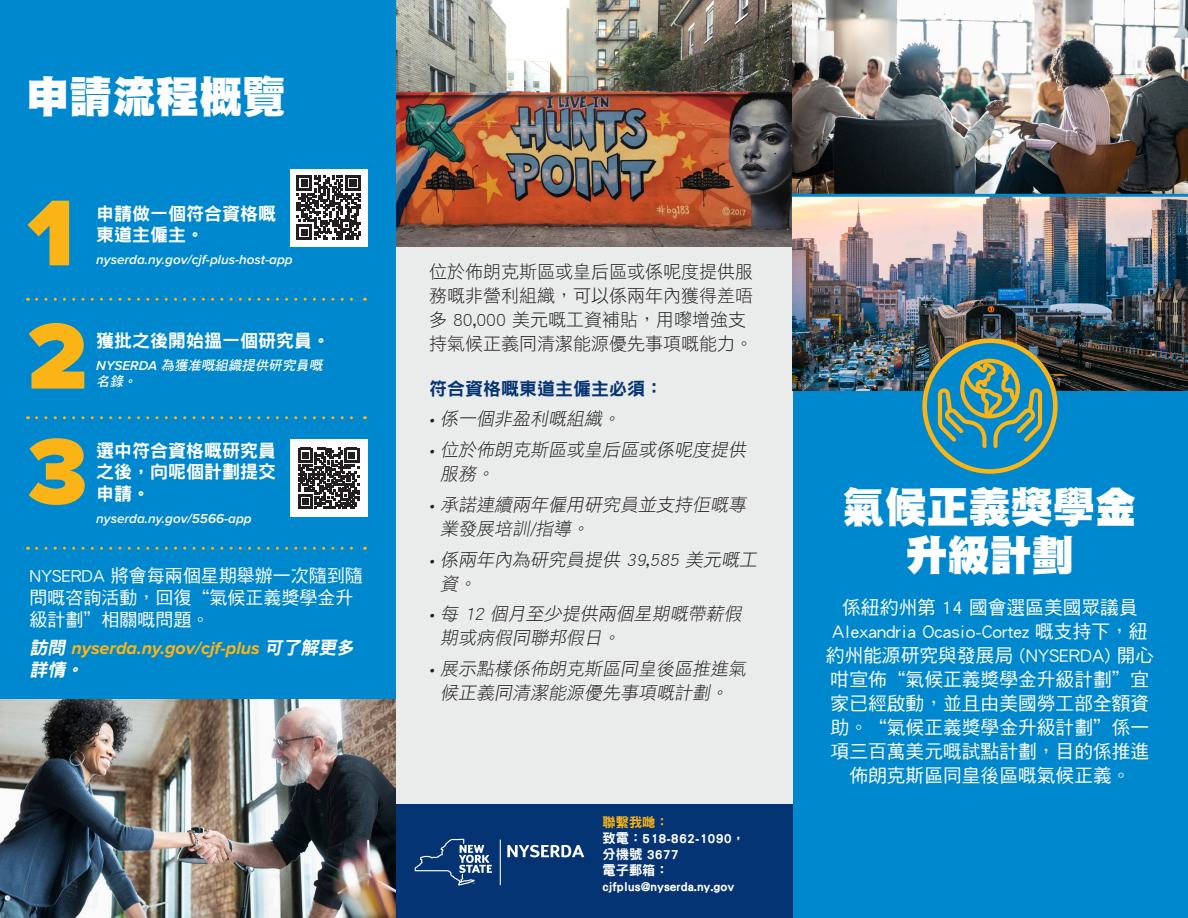
<style>
.page{position:relative;width:1188px;height:918px;background:#fff}
.page>*{position:absolute;margin:0;border:0;box-sizing:border-box;transform-origin:0 0}
.t1{font:900 96.9px "Proxima Nova";color:#fbb416}
.t2{font:43.35px "DF Hei Std W12";color:#fff}
.t3{font:42px/48px "DF Hei Std W12";color:#fff;text-align:center}
.t4{font:18.75px/24px "DF Hei Std W5";color:#fff;text-align:center}
.t5{font:italic 18px/24px "DF Hei Std W3";color:#231f20}
.t6{font:18px/24px "DF Hei Std W3";color:#231f20}
.t7{font:18px/21.6px "DF Hei Std W9";color:#fff}
.t8{font:18px/21.6px "DF Hei Std W5";color:#fff}
.t9{font:italic 700 18px/21.6px "Proxima Nova";color:#fbb416}
.t10{font:18px "DF Hei Std W9";color:#053474}
.t11{font:italic 600 13.5px "Proxima Nova";color:#fff}
.t12{font:13.5px/16.2px "DF Hei Std W9";color:#fff}
.t13{font:italic 13.5px/16.2px "DF Hei Std W7";color:#fff}
.t14{font:13.5px "DF Hei Std W9";color:#fbb416}
.s1{font-family:"Proxima Nova";font-weight:600}
.s2{font-family:"DF Hei Std W9";font-weight:400;color:#fff}
.s3{font-family:"Proxima Nova";font-weight:300}
</style>
<div class="page">
<div style="left:792px;top:0;width:396px;height:918px;background:#0088ce"></div>
<div style="left:0;top:0;width:396px;height:918px;background:#0088ce"></div>
<div style="left:396px;top:0;width:396px;height:918px;background:#eaeceb"></div>
<img style="left:396px;top:0;width:396px;height:246px">
<img style="left:792px;top:0;width:396px;height:391px">
<hr style="left:792px;top:194px;width:396px;height:3px;background:#0088ce">
<svg style="left:922px;top:338px;width:136px;height:136px"></svg>
<div style="left:396px;top:804px;width:396px;height:114px;background:#053474"></div>
<svg style="left:415px;top:839px;width:77px;height:47px"></svg>
<svg style="left:507px;top:845px;width:77px;height:12px"></svg>
<hr style="left:500px;top:840px;width:1px;height:45px;background:#fff">
<div style="left:290px;top:169px;width:77px;height:78px;background:#fff"></div>
<svg style="left:296px;top:175px;width:65px;height:65px"></svg>
<div style="left:290px;top:440px;width:77px;height:77px;background:#fff"></div>
<svg style="left:298px;top:448px;width:61px;height:61px"></svg>
<svg style="left:37px;top:298px;width:328px;height:3px"></svg>
<svg style="left:37px;top:416px;width:328px;height:3px"></svg>
<svg style="left:37px;top:547px;width:328px;height:3px"></svg>
<img style="left:0;top:699px;width:396px;height:219px">
<p class="t2" style="left:26px;top:73px;width:261px">申請流程概覽</p>
<p class="t1" style="left:28px;top:161px;width:48px">1</p>
<p class="t7" style="left:96px;top:202px;width:181px">申請做一個符合資格嘅東道主僱主。</p>
<p class="t11" style="left:96px;top:252px;width:198px">nyserda.ny.gov/cjf-plus-host-app</p>
<p class="t1" style="left:28px;top:284px;width:61px">2</p>
<p class="t7" style="left:96px;top:329px;width:235px">獲批之後開始搵一個研究員。</p>
<p class="t13" style="left:96px;top:357px;width:230px"><span class="s1">N YS ER DA</span> 為獲准嘅組織提供研究員嘅名錄。</p>
<p class="t1" style="left:28px;top:399px;width:61px">3</p>
<p class="t7" style="left:96px;top:439px;width:181px;text-align:justify">選中符合資格嘅研究員之後，向呢個計劃提交申請。</p>
<p class="t11" style="left:96px;top:511px;width:157px">nyserda.ny.gov/5566-app</p>
<p class="t8" style="left:29px;top:565px;width:335px">NYSERDA 將會每兩個星期舉辦一次隨到隨問嘅咨詢活動，回復“氣候正義獎學金升級計劃”相關嘅問題。</p>
<p class="t9" style="left:29px;top:638px;width:330px"><span class="s2">訪問</span> nyserda.ny.gov/cjf-plus <span class="s2">可了解更多詳情。</span></p>
<p class="t6" style="left:429px;top:260px;width:325px">位於佈朗克斯區或皇后區或係呢度提供服務嘅非營利組織，可以係兩年內獲得差唔多 80,000 美元嘅工資補貼，用嚟增強支持氣候正義同清潔能源優先事項嘅能力。</p>
<p class="t10" style="left:429px;top:378px;width:235px">符合資格嘅東道主僱主必須：</p>
<p class="t5" style="left:429px;top:407px;width:196px"><span class="s3">•</span> 係一個非盈利嘅組織。</p>
<p class="t5" style="left:440px;top:437px;width:311px;text-indent:-11px"><span class="s3">•</span> 位於佈朗克斯區或皇后區或係呢度提供服務。</p>
<p class="t5" style="left:440px;top:492px;width:311px;text-indent:-11px"><span class="s3">•</span> 承諾連續兩年僱用研究員並支持佢嘅專業發展培訓/指導。</p>
<p class="t5" style="left:440px;top:547px;width:322px;text-indent:-11px"><span class="s3">•</span> 係兩年內為研究員提供 39,585 美元嘅工資。</p>
<p class="t5" style="left:440px;top:602px;width:307px;text-indent:-11px"><span class="s3">•</span> 每 12 個月至少提供兩個星期嘅帶薪假期或病假同聯邦假日。</p>
<p class="t5" style="left:429px;top:656px;width:322px;text-align:center"><span class="s3">•</span> 展示點樣係佈朗克斯區同皇後區推進氣候正義同清潔能源優先事項嘅計劃。</p>
<p class="t14" style="left:603px;top:814px;width:68px">聯繫我哋：</p>
<p class="t12" style="left:603px;top:830px;width:144px">致電：518-862-1090，分機號 3677</p>
<p class="t12" style="left:603px;top:862px;width:133px">電子郵箱：cjfplus@nyserda.ny.gov</p>
<p class="t3" style="left:843px;top:482px;width:295px">氣候正義獎學金升級計劃</p>
<p class="t4" style="left:826px;top:595px;width:330px">係紐約州第 14 國會選區美國眾議員<br>Alexandria Ocasio-Cortez 嘅支持下，紐約州能源研究與發展局 (NYSERDA) 開心咁宣佈“氣候正義獎學金升級計劃”宜家已經啟動，並且由美國勞工部全額資助。“氣候正義獎學金升級計劃”係一項三百萬美元嘅試點計劃，目的係推進佈朗克斯區同皇後區嘅氣候正義。</p>
</div>
